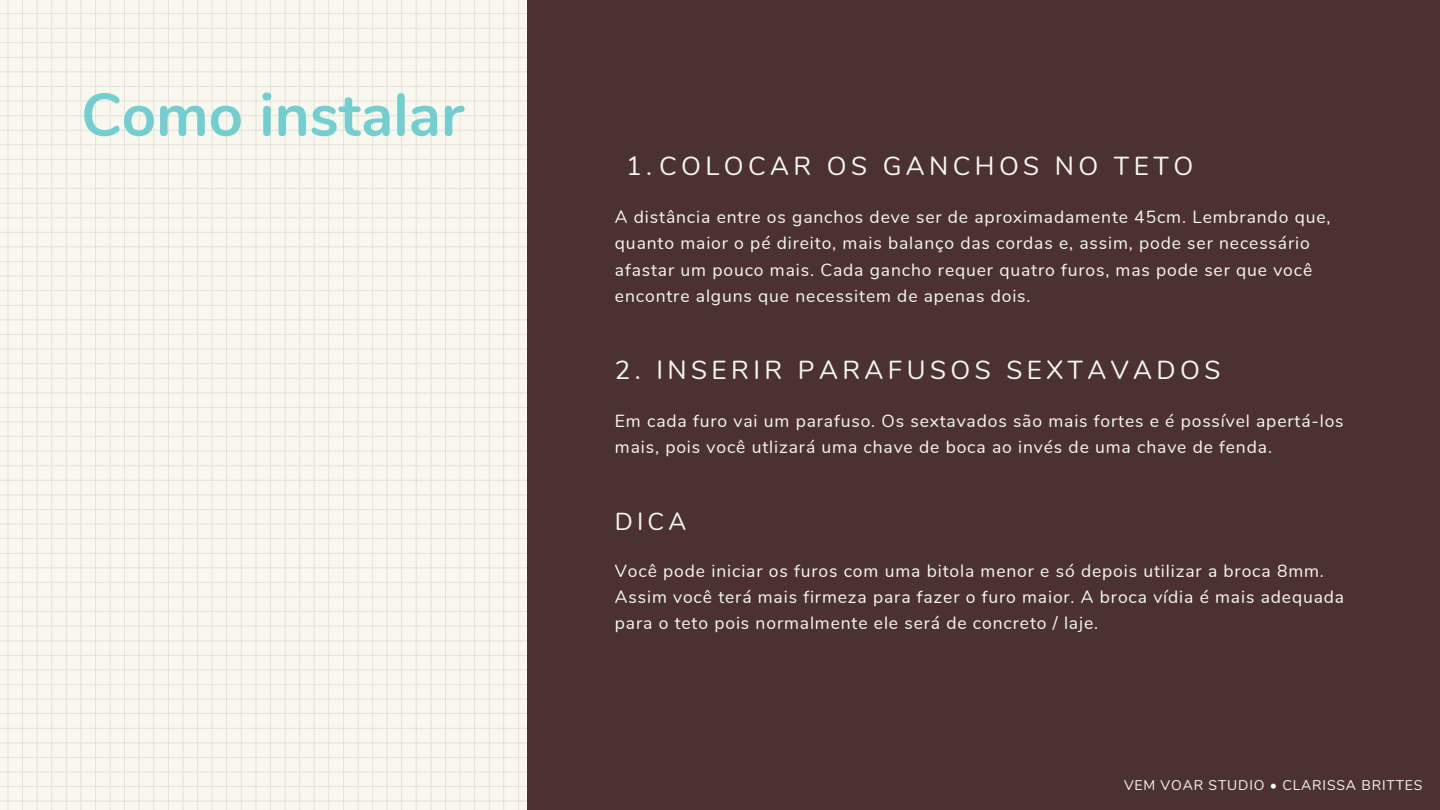
<style>
.page{position:relative;width:1440px;height:810px;background:#fff}
.page>*{position:absolute;margin:0;border:0;box-sizing:border-box;transform-origin:0 0}
.t1{font:700 60px "Nunito";color:#73ced0}
.t2{font:26px "Nunito";letter-spacing:.17em;color:#f8f8ee}
.t3{font:24.5px "Nunito";color:#f8f8ee}
.t4{font:17.5px/26.2px "Nunito";letter-spacing:.05em;color:#f8f8ee}
.t5{font:14px "Nunito";letter-spacing:.06em;color:#f8f8ee}
</style>
<div class="page">
<img style="left:0;top:0;width:527px;height:810px">
<div style="left:527px;top:0;width:913px;height:810px;background:#4b3230"></div>
<h1 class="t1" style="left:81px;top:75px;width:384px">Como instalar</h1>
<h2 class="t2" style="left:626px;top:149px;width:569px">1.COLOCAR OS GANCHOS NO TETO</h2>
<p class="t4" style="left:615px;top:204px;width:717px">A distância entre os ganchos deve ser de aproximadamente 45cm. Lembrando que, quanto maior o pé direito, mais balanço das cordas e, assim, pode ser necessário afastar um pouco mais. Cada gancho requer quatro furos, mas pode ser que você encontre alguns que necessitem de apenas dois.</p>
<h2 class="t2" style="left:615px;top:353px;width:607px">2. INSERIR PARAFUSOS SEXTAVADOS</h2>
<p class="t4" style="left:615px;top:408px;width:730px">Em cada furo vai um parafuso. Os sextavados são mais fortes e é possível apertá-los mais, pois você utlizará uma chave de boca ao invés de uma chave de fenda.</p>
<h3 class="t3" style="left:615px;top:505px;width:73px">DICA</h3>
<p class="t4" style="left:615px;top:558px;width:731px">Você pode iniciar os furos com uma bitola menor e só depois utilizar a broca 8mm.<br>Assim você terá mais firmeza para fazer o furo maior. A broca vídia é mais adequada para o teto pois normalmente ele será de concreto / laje.</p>
<p class="t5" style="left:1124px;top:776px;width:300px">VEM VOAR STUDIO • CLARISSA BRITTES</p>
</div>
